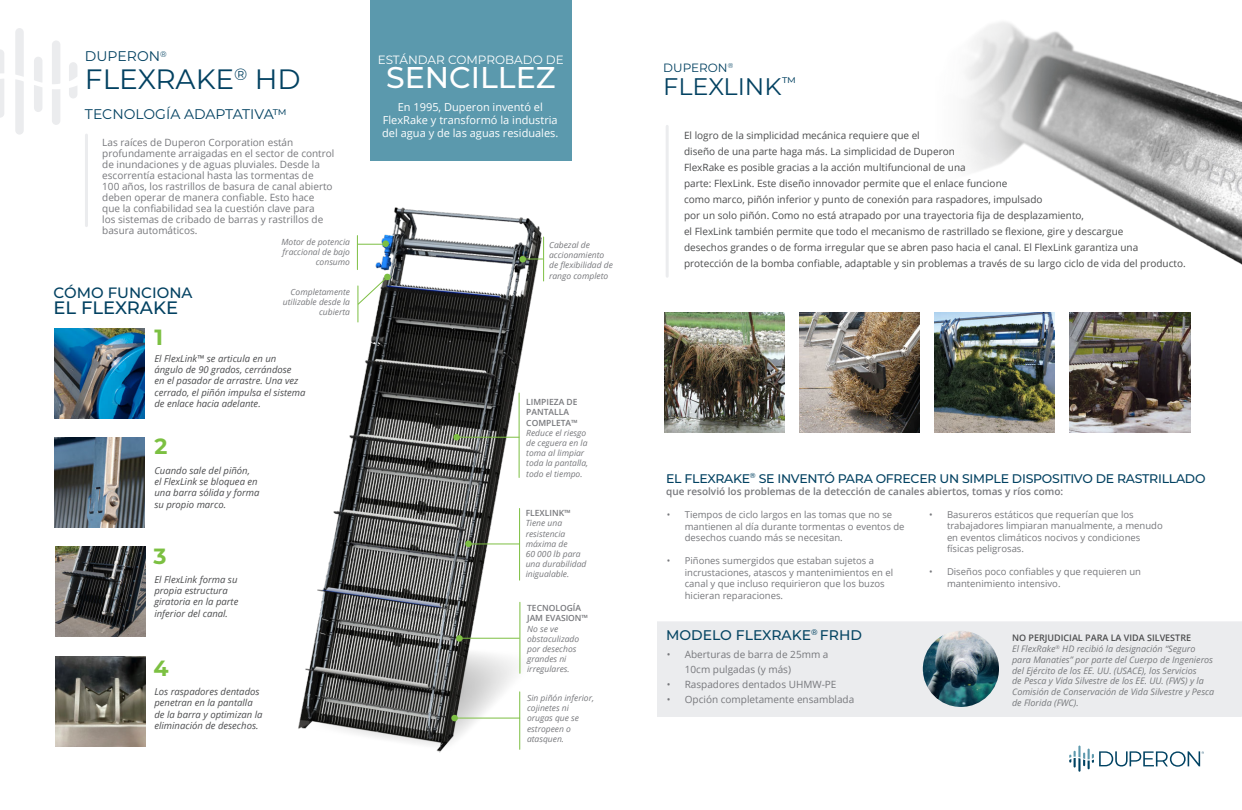
<style>
.page{position:relative;width:1242px;height:810px;background:#fff}
.page>*{position:absolute;margin:0;border:0;box-sizing:border-box;transform-origin:0 0}
.t1{font:500 30px "Montserrat";color:#fff}
.t2{font:28px "Montserrat";color:#024161}
.t3{font:24px "Montserrat";color:#024161}
.t4{font:700 22px "Montserrat";color:#7cc042}
.t5{font:500 18px "Montserrat";color:#024161}
.t6{font:500 15px "Montserrat";color:#024161}
.t7{font:14px "Montserrat";color:#024161}
.t8{font:500 14px "Montserrat";color:#054563}
.t9{font:500 12.5px "Montserrat";letter-spacing:-.02em;color:#024161}
.t10{font:12px "Montserrat";color:#fff}
.t11{font:12px "Montserrat";color:#024161}
.t12{font:11px/13.2px "Open Sans";color:#fff;text-align:center}
.t13{font:10px/16px "Open Sans";color:#4b4c4d}
.t14{font:10px/11px "Open Sans";color:#77787c}
.t15{font:600 10px "Open Sans";color:#77787c}
.t16{font:9.5px/11.5px "Open Sans";color:#77787c}
.t17{font:italic 9.5px/11.4px "Open Sans";color:#4c4d4f}
.t18{font:italic 9px/10.8px "Open Sans";color:#77797c}
.t19{font:italic 8.5px/10.2px "Open Sans";color:#77787c}
.t20{font:600 8.5px/10.2px "Open Sans";color:#77787c}
.s1{font-weight:600;font-style:normal;color:#4b4c4d}
</style>
<div class="page">
<img style="left:298px;top:207px;width:247px;height:546px">
<hr style="left:519px;top:692px;width:1px;height:57px;background:#7dbf43">
<hr style="left:454px;top:718px;width:66px;height:1px;background:#7dbf43">
<div style="left:451px;top:715px;width:7px;height:6px;background:#7dbf43;border-radius:50%"></div>
<div style="left:456px;top:635px;width:7px;height:7px;background:#7dbf43;border-radius:50%"></div>
<hr style="left:519px;top:602px;width:1px;height:71px;background:#7dbf43">
<hr style="left:461px;top:638px;width:58px;height:1px;background:#7dbf43">
<hr style="left:543px;top:237px;width:1px;height:44px;background:#7dbf43">
<svg style="left:526px;top:259px;width:17px;height:1px"></svg>
<div style="left:519px;top:256px;width:7px;height:6px;background:#7dbf43;border-radius:50%"></div>
<div style="left:382px;top:240px;width:7px;height:7px;background:#7dbf43;border-radius:50%"></div>
<hr style="left:357px;top:236px;width:1px;height:34px;background:#7dbf43">
<svg style="left:358px;top:244px;width:25px;height:1px"></svg>
<div style="left:465px;top:541px;width:7px;height:6px;background:#7dbf43;border-radius:50%"></div>
<hr style="left:519px;top:508px;width:1px;height:72px;background:#7dbf43">
<hr style="left:469px;top:543px;width:51px;height:1px;background:#7dbf43">
<svg style="left:15px;top:28px;width:9px;height:107px"></svg>
<svg style="left:52px;top:40px;width:8px;height:85px"></svg>
<svg style="left:69px;top:62px;width:8px;height:36px"></svg>
<svg style="left:34px;top:57px;width:8px;height:55px"></svg>
<svg style="left:0;top:49px;width:4px;height:69px"></svg>
<hr style="left:85px;top:135px;width:3px;height:91px;background:#ebecee">
<img style="left:55px;top:328px;width:90px;height:90px">
<img style="left:55px;top:437px;width:90px;height:90px">
<div style="left:658px;top:622px;width:583px;height:94px;background:#ebecee"></div>
<div style="left:657px;top:621px;width:585px;height:96px;border:1px solid #ebecee"></div>
<img style="left:1070px;top:312px;width:120px;height:121px">
<img style="left:934px;top:312px;width:121px;height:121px">
<img style="left:664px;top:313px;width:121px;height:120px">
<img style="left:800px;top:313px;width:120px;height:120px">
<hr style="left:666px;top:126px;width:3px;height:150px;background:#ebecee">
<img style="left:965px;top:22px;width:277px;height:243px">
<img style="left:923px;top:631px;width:76px;height:76px;border-radius:38px">
<img style="left:55px;top:546px;width:90px;height:90px">
<img style="left:55px;top:657px;width:90px;height:90px">
<div style="left:453px;top:434px;width:7px;height:7px;background:#7dbf43;border-radius:50%"></div>
<hr style="left:519px;top:393px;width:1px;height:85px;background:#7dbf43">
<hr style="left:457px;top:437px;width:62px;height:1px;background:#7dbf43">
<hr style="left:357px;top:286px;width:1px;height:36px;background:#7dbf43">
<svg style="left:357px;top:273px;width:34px;height:33px"></svg>
<div style="left:370px;top:0;width:201px;height:161px;background:#5b99ad"></div>
<svg style="left:1069px;top:746px;width:135px;height:26px"></svg>
<h3 class="t7" style="left:85px;top:49px;width:83px">DUPERON<sup>®</sup></h3>
<h2 class="t2" style="left:85px;top:65px;width:217px">FLEXRAKE<sup>®</sup> HD</h2>
<h3 class="t7" style="left:85px;top:107px;width:204px">TECNOLOGÍA ADAPTATIVA™</h3>
<p class="t14" style="left:102px;top:138px;width:234px">Las raíces de Duperon Corporation están profundamente arraigadas en el sector de control de inundaciones y de aguas pluviales. Desde la escorrentía estacional hasta las tormentas de<br>100 años, los rastrillos de basura de canal abierto deben operar de manera confiable. Esto hace que la confiabilidad sea la cuestión clave para<br>los sistemas de cribado de barras y rastrillos de basura automáticos.</p>
<h3 class="t6" style="left:54px;top:285px;width:141px">CÓMO FUNCIONA</h3>
<h3 class="t5" style="left:54px;top:298px;width:126px">EL FLEXRAKE</h3>
<h3 class="t4" style="left:154px;top:324px;width:10px">1</h3>
<p class="t19" style="left:281px;top:237px;width:70px;text-align:right">Motor de potencia fraccional de bajo consumo</p>
<p class="t19" style="left:283px;top:288px;width:69px;text-align:right">Completamente utilizable desde la cubierta</p>
<p class="t17" style="left:154px;top:353px;width:153px">El FlexLink™ se articula en un ángulo de 90 grados, cerrándose<br>en el pasador de arrastre. Una vez cerrado, el piñón impulsa el sistema de enlace hacia adelante.</p>
<h3 class="t4" style="left:154px;top:434px;width:14px">2</h3>
<p class="t17" style="left:154px;top:465px;width:107px">Cuando sale del piñón, el FlexLink se bloquea en una barra sólida y forma su propio marco.</p>
<h3 class="t4" style="left:153px;top:543px;width:15px">3</h3>
<p class="t17" style="left:154px;top:574px;width:85px">El FlexLink forma su propia estructura giratoria en la parte inferior del canal.</p>
<h3 class="t4" style="left:153px;top:655px;width:17px">4</h3>
<p class="t17" style="left:154px;top:687px;width:110px">Los raspadores dentados penetran en la pantalla de la barra y optimizan la eliminación de desechos.</p>
<p class="t10" style="left:378px;top:54px;width:188px">ESTÁNDAR COMPROBADO DE</p>
<h1 class="t1" style="left:386px;top:62px;width:171px">SENCILLEZ</h1>
<p class="t12" style="left:382px;top:101px;width:178px">En 1995, Duperon inventó el<br>FlexRake y transformó la industria del agua y de las aguas residuales.</p>
<p class="t19" style="left:549px;top:241px;width:65px">Cabezal de accionamiento de flexibilidad de rango completo</p>
<p class="t20" style="left:526px;top:398px;width:53px">LIMPIEZA DE<br>PANTALLA<br>COMPLETA™</p>
<p class="t19" style="left:526px;top:429px;width:63px">Reduce el riesgo de ceguera en la toma al limpiar toda la pantalla, todo el tiempo.</p>
<p class="t20" style="left:526px;top:509px;width:46px">FLEXLINK™</p>
<p class="t19" style="left:526px;top:519px;width:62px">Tiene una resistencia máxima de<br>60 000 lb para una durabilidad inigualable.</p>
<p class="t20" style="left:527px;top:604px;width:62px">TECNOLOGÍA<br>JAM EVASION™</p>
<p class="t19" style="left:527px;top:624px;width:54px">No se ve obstaculizado por desechos grandes ni irregulares.</p>
<p class="t19" style="left:527px;top:694px;width:68px">Sin piñón inferior, cojinetes ni orugas que se estropeen o atasquen.</p>
<p class="t11" style="left:663px;top:61px;width:72px">DUPERON<sup>®</sup></p>
<h3 class="t3" style="left:663px;top:74px;width:135px">FLEXLINK<sup>™</sup></h3>
<p class="t13" style="left:684px;top:129px;width:503px">El logro de la simplicidad mecánica requiere que el<br>diseño de una parte haga más. La simplicidad de Duperon<br>FlexRake es posible gracias a la acción multifuncional de una<br>parte: FlexLink. Este diseño innovador permite que el enlace funcione<br>como marco, piñón inferior y punto de conexión para raspadores, impulsado<br>por un solo piñón. Como no está atrapado por una trayectoria fija de desplazamiento,<br>el FlexLink también permite que todo el mecanismo de rastrillado se flexione, gire y descargue<br>desechos grandes o de forma irregular que se abren paso hacia el canal. El FlexLink garantiza una protección de la bomba confiable, adaptable y sin problemas a través de su largo ciclo de vida del producto.</p>
<p class="t9" style="left:666px;top:471px;width:541px">EL FLEXRAKE<sup>®</sup> SE INVENTÓ PARA OFRECER UN SIMPLE DISPOSITIVO DE RASTRILLADO</p>
<p class="t15" style="left:666px;top:487px;width:399px">que resolvió los problemas de la detección de canales abiertos, tomas y ríos como:</p>
<p class="t16" style="left:685px;top:510px;width:221px;text-indent:-18px">• Tiempos de ciclo largos en las tomas que no se mantienen al día durante tormentas o eventos de desechos cuando más se necesitan.</p>
<p class="t16" style="left:685px;top:556px;width:210px;text-indent:-18px">• Piñones sumergidos que estaban sujetos a incrustaciones, atascos y mantenimientos en el canal y que incluso requirieron que los buzos hicieran reparaciones.</p>
<h3 class="t8" style="left:666px;top:628px;width:197px">MODELO FLEXRAKE<sup>®</sup> FRHD</h3>
<p class="t14" style="left:685px;top:648px;width:145px;line-height:15px;text-indent:-18px">• Aberturas de barra de 25mm a<br>10cm pulgadas (y más)</p>
<p class="t14" style="left:667px;top:680px;width:171px">• Raspadores dentados UHMW-PE</p>
<p class="t14" style="left:667px;top:695px;width:189px">• Opción completamente ensamblada</p>
<p class="t16" style="left:947px;top:509px;width:217px;text-indent:-18px">• Basureros estáticos que requerían que los trabajadores limpiaran manualmente, a menudo en eventos climáticos nocivos y condiciones físicas peligrosas.</p>
<p class="t16" style="left:947px;top:567px;width:196px;text-indent:-18px">• Diseños poco confiables y que requieren un mantenimiento intensivo.</p>
<p class="t18" style="left:1012px;top:633px;width:204px"><span class="s1">NO PERJUDICIAL PARA LA VIDA SILVESTRE<br></span>El FlexRake<sup>®</sup> HD recibió la designación “Seguro para Manaties” por parte del Cuerpo de Ingenieros del Ejército de los EE. UU. (USACE), los Servicios<br>de Pesca y Vida Silvestre de los EE. UU. (FWS) y la Comisión de Conservación de Vida Silvestre y Pesca de Florida (FWC).</p>
</div>
